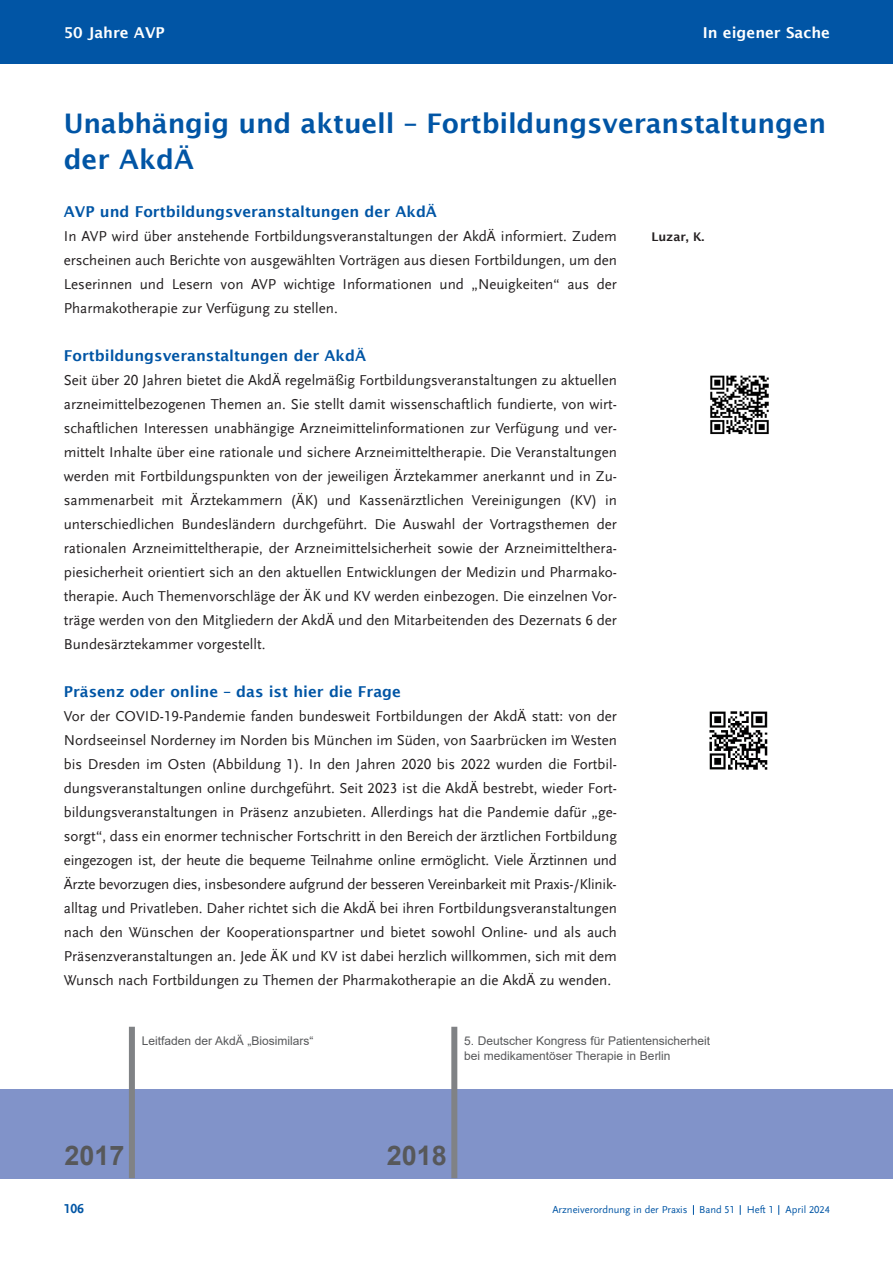
<style>
.page{position:relative;width:893px;height:1263px;background:#fff}
.page>*{position:absolute;margin:0;border:0;box-sizing:border-box;transform-origin:0 0}
.t1{font:600 27px/36px "Lucida Sans";letter-spacing:-.005em;color:#0155a5}
.t2{font:700 27px "Arial";color:#57585a}
.t3{font:15px/24px "Scala Sans LF";color:#231f20;text-align:justify}
.t4{font:600 15px "Lucida Sans";color:#0155a5}
.t5{font:600 15px "Lucida Sans";color:#fff}
.t6{font:700 13.5px "Scala Sans LF";color:#0155a5}
.t7{font:12px "Arial";color:#57585a}
.t8{font:600 12px "Lucida Sans";color:#231f20}
.t9{font:10.5px "Scala Sans LF";color:#0155a5}
</style>
<div class="page">
<div style="left:0;top:1089px;width:893px;height:89px;background:#8193c9"></div>
<div style="left:0;top:0;width:893px;height:64px;background:#0155a5"></div>
<img style="left:710px;top:375px;width:59px;height:60px">
<img style="left:709px;top:711px;width:59px;height:59px">
<div style="left:129px;top:1027px;width:6px;height:151px;background:#808285"></div>
<div style="left:451px;top:1027px;width:6px;height:151px;background:#808285"></div>
<p class="t5" style="left:64px;top:23px;width:102px">50 Jahre AVP</p>
<p class="t5" style="left:703px;top:23px;width:129px">In eigener Sache</p>
<p class="t1" style="left:64px;top:105px;width:764px">Unabhängig und aktuell – Fortbildungsveranstaltungen der AkdÄ</p>
<p class="t4" style="left:64px;top:203px;width:375px">AVP und Fortbildungsveranstaltungen der AkdÄ</p>
<p class="t3" style="left:64px;top:225px;width:555px">In AVP wird über anstehende Fortbildungsveranstaltungen der AkdÄ informiert. Zudem erscheinen auch Berichte von ausgewählten Vorträgen aus diesen Fortbildungen, um den Leserinnen und Lesern von AVP wichtige Informationen und „Neuigkeiten“ aus der Pharmakotherapie zur Verfügung zu stellen.</p>
<p class="t4" style="left:64px;top:347px;width:304px">Fortbildungsveranstaltungen der AkdÄ</p>
<p class="t3" style="left:64px;top:369px;width:555px">Seit über 20 Jahren bietet die AkdÄ regelmäßig Fortbildungsveranstaltungen zu aktuellen arzneimittelbezogenen Themen an. Sie stellt damit wissenschaftlich fundierte, von wirt&shy;schaftlichen Interessen unabhängige Arzneimittelinformationen zur Verfügung und ver&shy;mittelt Inhalte über eine rationale und sichere Arzneimitteltherapie. Die Veranstaltungen werden mit Fortbildungspunkten von der jeweiligen Ärztekammer anerkannt und in Zu - sammenarbeit mit Ärztekammern (ÄK) und Kassenärztlichen Vereinigungen (KV) in unter schiedlichen Bundesländern durchgeführt. Die Auswahl der Vortragsthemen der rationalen Arzneimitteltherapie, der Arzneimittelsicherheit sowie der Arzneimittelthera - pie sicherheit orientiert sich an den aktuellen Entwicklungen der Medizin und Pharmako - the rapie. Auch Themenvorschläge der ÄK und KV werden einbezogen. Die einzelnen Vor - träge werden von den Mitgliedern der AkdÄ und den Mitarbeitenden des Dezernats 6 der Bundesärztekammer vorgestellt.</p>
<p class="t4" style="left:64px;top:683px;width:338px">Präsenz oder online – das ist hier die Frage</p>
<p class="t3" style="left:64px;top:705px;width:555px">Vor der COVID-19-Pandemie fanden bundesweit Fortbildungen der AkdÄ statt: von der Nordseeinsel Norderney im Norden bis München im Süden, von Saarbrücken im Westen bis Dresden im Osten (Abbildung 1). In den Jahren 2020 bis 2022 wurden die Fortbil - dungs veranstaltungen online durchgeführt. Seit 2023 ist die AkdÄ bestrebt, wieder Fort - bil dungsveranstaltungen in Präsenz anzubieten. Allerdings hat die Pandemie dafür „ge - sorgt“, dass ein enormer technischer Fortschritt in den Bereich der ärztlichen Fortbildung eingezogen ist, der heute die bequeme Teilnahme online ermöglicht. Viele Ärztinnen und Ärzte bevorzugen dies, insbesondere aufgrund der besseren Vereinbarkeit mit Praxis-/Klinik - alltag und Privatleben. Daher richtet sich die AkdÄ bei ihren Fortbildungs veran staltungen nach den Wünschen der Kooperationspartner und bietet sowohl Online- und als auch Präsenzveranstaltungen an. Jede ÄK und KV ist dabei herzlich willkommen, sich mit dem Wunsch nach Fortbildungen zu Themen der Pharmakotherapie an die AkdÄ zu wenden.</p>
<p class="t8" style="left:651px;top:229px;width:55px">Luzar, K.</p>
<p class="t7" style="left:142px;top:1034px;width:173px">Leitfaden der AkdÄ „Biosimilars“</p>
<p class="t2" style="left:64px;top:1141px;width:62px">2017</p>
<p class="t6" style="left:64px;top:1202px;width:22px">106</p>
<p class="t7" style="left:464px;top:1034px;width:248px">5. Deutscher Kongress für Patientensicherheit</p>
<p class="t7" style="left:464px;top:1049px;width:208px">bei medikamentöser Therapie in Berlin</p>
<p class="t2" style="left:387px;top:1141px;width:62px">2018</p>
<p class="t9" style="left:552px;top:1204px;width:279px">Arzneiverordnung in der Praxis Band 51 Heft 1 April 2024</p>
</div>
